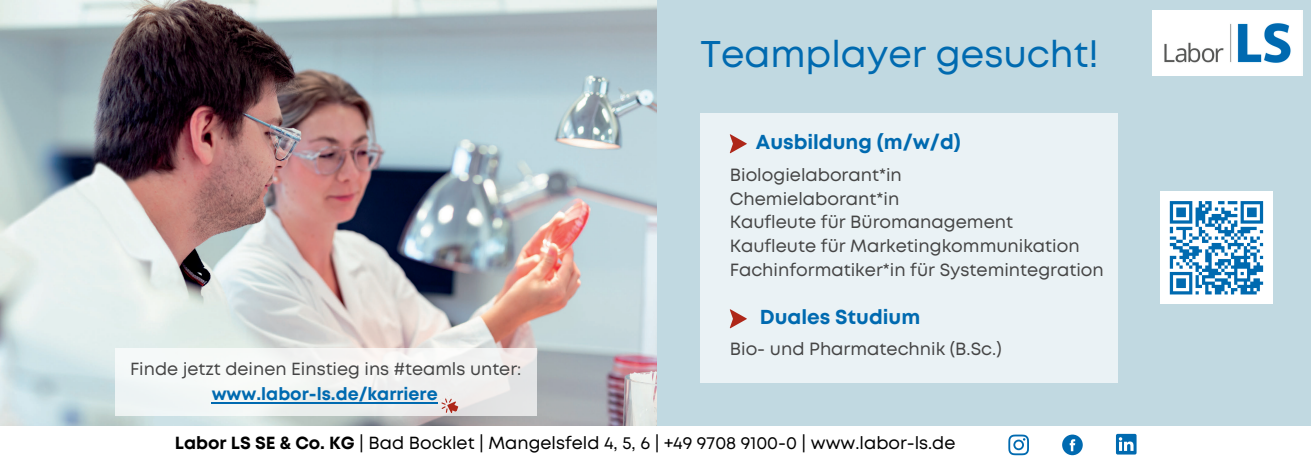
<style>
.page{position:relative;width:1311px;height:462px;background:#fff}
.page>*{position:absolute;margin:0;border:0;box-sizing:border-box;transform-origin:0 0}
.t1{font:37px "Mont";color:#006ab0}
.t2{font:700 20.25px "Mont";color:#006ab0}
.t3{font:17.75px/23.5px "Mont";color:#454545}
.t4{font:17.5px "Mont";color:#000}
.t5{font:17.5px "Mont";color:#454545}
.t6{font:700 17.5px "Mont";color:#006ab0}
.s1{font-weight:700}
</style>
<div class="page">
<div style="left:656px;top:0;width:655px;height:461px;background:#c1d9e1"></div>
<div style="left:1160px;top:191px;width:112px;height:113px;background:#fff"></div>
<svg style="left:1169px;top:201px;width:95px;height:94px"></svg>
<div style="left:700px;top:114px;width:418px;height:267px;background:#eaf2f5"></div>
<svg style="left:730px;top:134px;width:17px;height:19px"></svg>
<svg style="left:730px;top:309px;width:17px;height:19px"></svg>
<img style="left:0;top:0;width:657px;height:425px">
<img style="left:1152px;top:10px;width:150px;height:66px">
<div style="left:0;top:425px;width:1311px;height:36px;background:#fff"></div>
<svg style="left:1008px;top:434px;width:21px;height:21px"></svg>
<svg style="left:1116px;top:433px;width:20px;height:21px"></svg>
<svg style="left:1062px;top:434px;width:20px;height:20px"></svg>
<div style="left:115px;top:348px;width:421px;height:67px;background:linear-gradient(to right,#f5faf9,#eeeceb)"></div>
<svg style="left:438px;top:391px;width:22px;height:22px"></svg>
<hr style="left:212px;top:401px;width:226px;height:2px;background:#006ab0">
<h1 class="t1" style="left:700px;top:40px;width:400px">Teamplayer gesucht!</h1>
<p class="t5" style="left:130px;top:362px;width:392px">Finde jetzt deinen Einstieg ins #teamls unter:</p>
<p class="t6" style="left:212px;top:387px;width:228px">www.labor-ls.de/karriere</p>
<p class="t2" style="left:756px;top:134px;width:206px">Ausbildung (m/w/d)</p>
<p class="t3" style="left:730px;top:164px;width:375px">Biologielaborant*in<br>Chemielaborant*in<br>Kaufleute für Büromanagement<br>Kaufleute für Marketingkommunikation<br>Fachinformatiker*in für Systemintegration</p>
<p class="t2" style="left:760px;top:309px;width:162px">Duales Studium</p>
<p class="t3" style="left:730px;top:338px;width:273px">Bio- und Pharmatechnik (B.Sc.)</p>
<p class="t4" style="left:175px;top:436px;width:782px"><span class="s1">Labor LS SE &amp; Co. KG</span> | Bad Bocklet | Mangelsfeld 4, 5, 6 | +49 9708 9100-0 | www.labor-ls.de</p>
</div>
